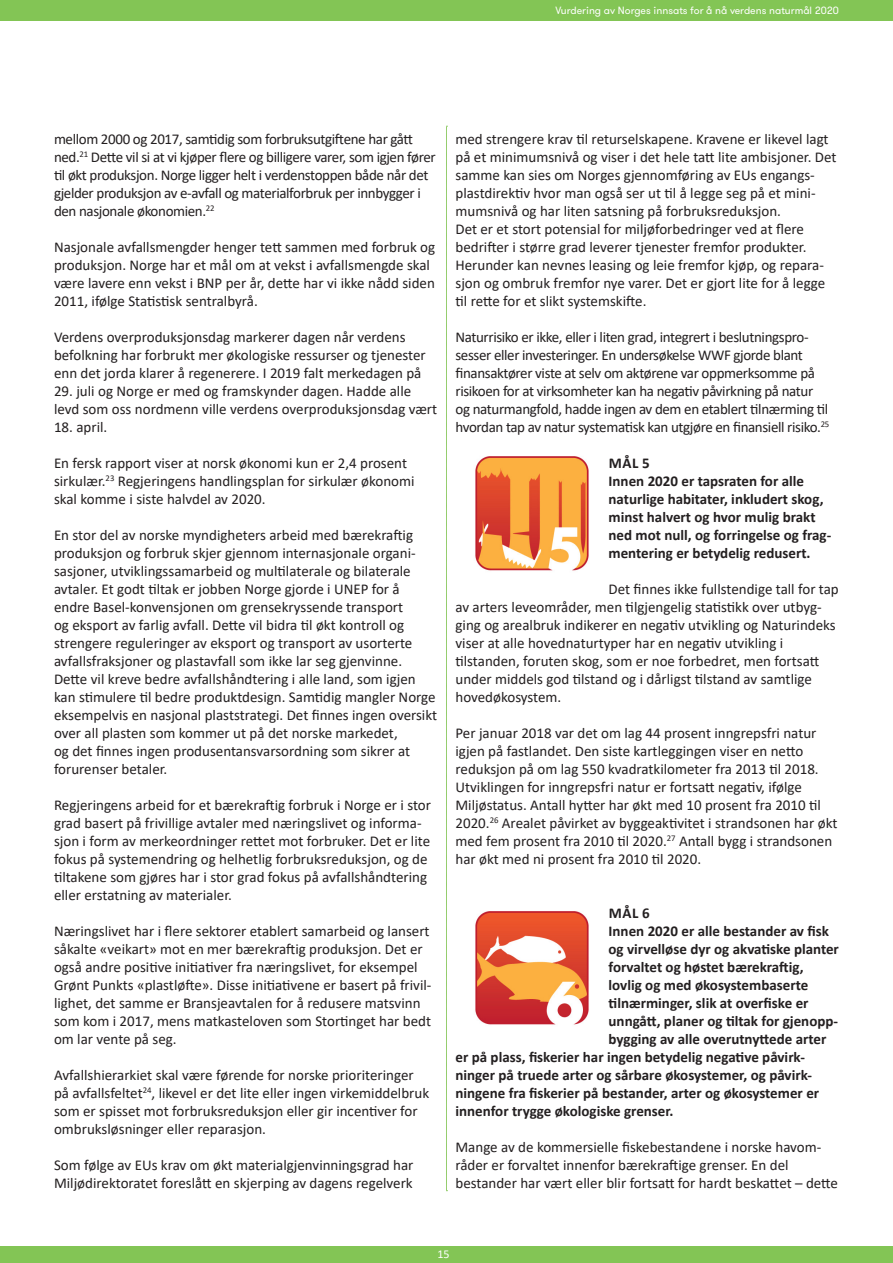
<style>
.page{position:relative;width:893px;height:1263px;background:#fff}
.page>*{position:absolute;margin:0;border:0;box-sizing:border-box;transform-origin:0 0}
.Brød{font:15px/18px "Calibri";color:#231f20}
.Brød-2{font:15px/18px "Calibri";letter-spacing:-.025em;color:#231f20}
.Brød-3{font:700 15px/18px "Calibri";color:#231f20}
.t1{font:12px "Calibri";color:#fff}
.t2{font:10.5px "GT Walsheim";color:#fff}
</style>
<div class="page">
<div style="left:0;top:1246px;width:893px;height:17px;background:#83c555"></div>
<div style="left:0;top:0;width:893px;height:20px;background:#83c555"></div>
<img style="left:475px;top:456px;width:114px;height:115px">
<img style="left:475px;top:911px;width:114px;height:114px">
<svg style="left:446px;top:126px;width:1px;height:1065px"></svg>
<p class="t2" style="left:555px;top:4px;width:285px">Vurdering av Norges innsats for å nå verdens naturmål 2020</p>
<p class="Brød-2" style="left:54px;top:130px;width:383px">mellom 2000 og 2017, samtidig som forbruksutgiftene har gått ned.<sup>21</sup> Dette vil si at vi kjøper flere og billigere varer, som igjen fører til økt produksjon. Norge ligger helt i verdenstoppen både når det gjelder produksjon av e-avfall og materialforbruk per innbygger i den nasjonale økonomien.<sup>22</sup></p>
<p class="Brød" style="left:54px;top:238px;width:383px">Nasjonale avfallsmengder henger tett sammen med forbruk og produksjon. Norge har et mål om at vekst i avfallsmengde skal være lavere enn vekst i BNP per år, dette har vi ikke nådd siden 2011, ifølge Statistisk sentralbyrå.</p>
<p class="Brød" style="left:54px;top:328px;width:373px">Verdens overproduksjonsdag markerer dagen når verdens befolkning har forbrukt mer økologiske ressurser og tjenester enn det jorda klarer å regenerere. I 2019 falt merkedagen på</p>
<p class="Brød" style="left:54px;top:382px;width:385px">29. juli og Norge er med og framskynder dagen. Hadde alle levd som oss nordmenn ville verdens overproduksjonsdag vært</p>
<p class="Brød" style="left:54px;top:418px;width:55px">18. april.</p>
<p class="Brød" style="left:54px;top:454px;width:362px">En fersk rapport viser at norsk økonomi kun er 2,4 prosent sirkulær.<sup>23</sup> Regjeringens handlingsplan for sirkulær økonomi skal komme i siste halvdel av 2020.</p>
<p class="Brød" style="left:54px;top:526px;width:385px">En stor del av norske myndigheters arbeid med bærekraftig produksjon og forbruk skjer gjennom internasjonale organi&shy;sasjoner, utviklingssamarbeid og multilaterale og bilaterale avtaler. Et godt tiltak er jobben Norge gjorde i UNEP for å endre Basel-konvensjonen om grensekryssende transport<br>og eksport av farlig avfall. Dette vil bidra til økt kontroll og strengere reguleringer av eksport og transport av usorterte avfallsfraksjoner og plastavfall som ikke lar seg gjenvinne.<br>Dette vil kreve bedre avfallshåndtering i alle land, som igjen kan stimulere til bedre produktdesign. Samtidig mangler Norge eksempelvis en nasjonal plaststrategi. Det finnes ingen oversikt over all plasten som kommer ut på det norske markedet,<br>og det finnes ingen produsentansvarsordning som sikrer at forurenser betaler.</p>
<p class="Brød" style="left:54px;top:796px;width:379px">Regjeringens arbeid for et bærekraftig forbruk i Norge er i stor grad basert på frivillige avtaler med næringslivet og informa&shy;sjon i form av merkeordninger rettet mot forbruker. Det er lite fokus på systemendring og helhetlig forbruksreduksjon, og de tiltakene som gjøres har i stor grad fokus på avfallshåndtering eller erstatning av materialer.</p>
<p class="Brød" style="left:54px;top:922px;width:379px">Næringslivet har i flere sektorer etablert samarbeid og lansert såkalte «veikart» mot en mer bærekraftig produksjon. Det er også andre positive initiativer fra næringslivet, for eksempel Grønt Punkts «plastløfte». Disse initiativene er basert på frivil&shy;lighet, det samme er Bransjeavtalen for å redusere matsvinn som kom i 2017, mens matkasteloven som Stortinget har bedt om lar vente på seg.</p>
<p class="Brød" style="left:54px;top:1066px;width:377px">Avfallshierarkiet skal være førende for norske prioriteringer på avfallsfeltet<sup>24</sup>, likevel er det lite eller ingen virkemiddelbruk som er spisset mot forbruksreduksjon eller gir incentiver for ombruksløsninger eller reparasjon.</p>
<p class="Brød" style="left:54px;top:1156px;width:361px">Som følge av EUs krav om økt materialgjenvinningsgrad har<br>Miljødirektoratet foreslått en skjerping av dagens regelverk</p>
<p class="Brød" style="left:455px;top:130px;width:382px">med strengere krav til returselskapene. Kravene er likevel lagt på et minimumsnivå og viser i det hele tatt lite ambisjoner. Det samme kan sies om Norges gjennomføring av EUs engangs&shy;plastdirektiv hvor man også ser ut til å legge seg på et mini&shy;mumsnivå og har liten satsning på forbruksreduksjon.</p>
<p class="Brød" style="left:455px;top:220px;width:371px">Det er et stort potensial for miljøforbedringer ved at flere bedrifter i større grad leverer tjenester fremfor produkter.<br>Herunder kan nevnes leasing og leie fremfor kjøp, og repara&shy;sjon og ombruk fremfor nye varer. Det er gjort lite for å legge til rette for et slikt systemskifte.</p>
<p class="Brød-2" style="left:455px;top:328px;width:375px">Naturrisiko er ikke, eller i liten grad, integrert i beslutningspro&shy;sesser eller investeringer. En undersøkelse WWF gjorde blant finansaktører viste at selv om aktørene var oppmerksomme på risikoen for at virksomheter kan ha negativ påvirkning på natur og naturmangfold, hadde ingen av dem en etablert tilnærming til hvordan tap av natur systematisk kan utgjøre en finansiell risiko.<sup>25</sup></p>
<p class="Brød-3" style="left:609px;top:454px;width:43px">MÅL 5</p>
<p class="Brød-3" style="left:609px;top:472px;width:224px">Innen 2020 er tapsraten for alle naturlige habitater, inkludert skog, minst halvert og hvor mulig brakt ned mot null, og forringelse og frag&shy;mentering er betydelig redusert.</p>
<p class="Brød" style="left:455px;top:580px;width:385px;text-indent:153px">Det finnes ikke fullstendige tall for tap av arters leveområder, men tilgjengelig statistikk over utbyg&shy;ging og arealbruk indikerer en negativ utvikling og Naturindeks viser at alle hovednaturtyper har en negativ utvikling i tilstanden, foruten skog, som er noe forbedret, men fortsatt under middels god tilstand og i dårligst tilstand av samtlige hovedøkosystem.</p>
<p class="Brød" style="left:455px;top:724px;width:383px">Per januar 2018 var det om lag 44 prosent inngrepsfri natur igjen på fastlandet. Den siste kartleggingen viser en netto reduksjon på om lag 550 kvadratkilometer fra 2013 til 2018.<br>Utviklingen for inngrepsfri natur er fortsatt negativ, ifølge Miljøstatus. Antall hytter har økt med 10 prosent fra 2010 til 2020.<sup>26</sup> Arealet påvirket av byggeaktivitet i strandsonen har økt med fem prosent fra 2010 til 2020.<sup>27</sup> Antall bygg i strandsonen har økt med ni prosent fra 2010 til 2020.</p>
<p class="Brød-3" style="left:609px;top:904px;width:43px">MÅL 6</p>
<p class="Brød-3" style="left:609px;top:922px;width:222px">Innen 2020 er alle bestander av fisk</p>
<p class="Brød-3" style="left:609px;top:940px;width:232px">og virvelløse dyr og akvatiske planter</p>
<p class="Brød-3" style="left:609px;top:958px;width:197px">forvaltet og høstet bærekraftig,</p>
<p class="Brød-3" style="left:609px;top:976px;width:201px">lovlig og med økosystembaserte</p>
<p class="Brød-3" style="left:609px;top:994px;width:201px">tilnærminger, slik at overfiske er</p>
<p class="Brød-3" style="left:609px;top:1012px;width:231px">unngått, planer og tiltak for gjenopp-</p>
<p class="Brød-3" style="left:609px;top:1030px;width:219px">bygging av alle overutnyttede arter</p>
<p class="Brød-3" style="left:455px;top:1048px;width:351px">er på plass, fiskerier har ingen betydelig negative påvirk-</p>
<p class="Brød-3" style="left:455px;top:1066px;width:358px">ninger på truede arter og sårbare økosystemer, og påvirk-</p>
<p class="Brød-3" style="left:455px;top:1084px;width:365px">ningene fra fiskerier på bestander, arter og økosystemer er</p>
<p class="Brød-3" style="left:455px;top:1102px;width:219px">innenfor trygge økologiske grenser.</p>
<p class="Brød" style="left:455px;top:1138px;width:384px">Mange av de kommersielle fiskebestandene i norske havom&shy;råder er forvaltet innenfor bærekraftige grenser. En del bestander har vært eller blir fortsatt for hardt beskattet – dette</p>
<p class="t1" style="left:437px;top:1245px;width:14px">15</p>
</div>
